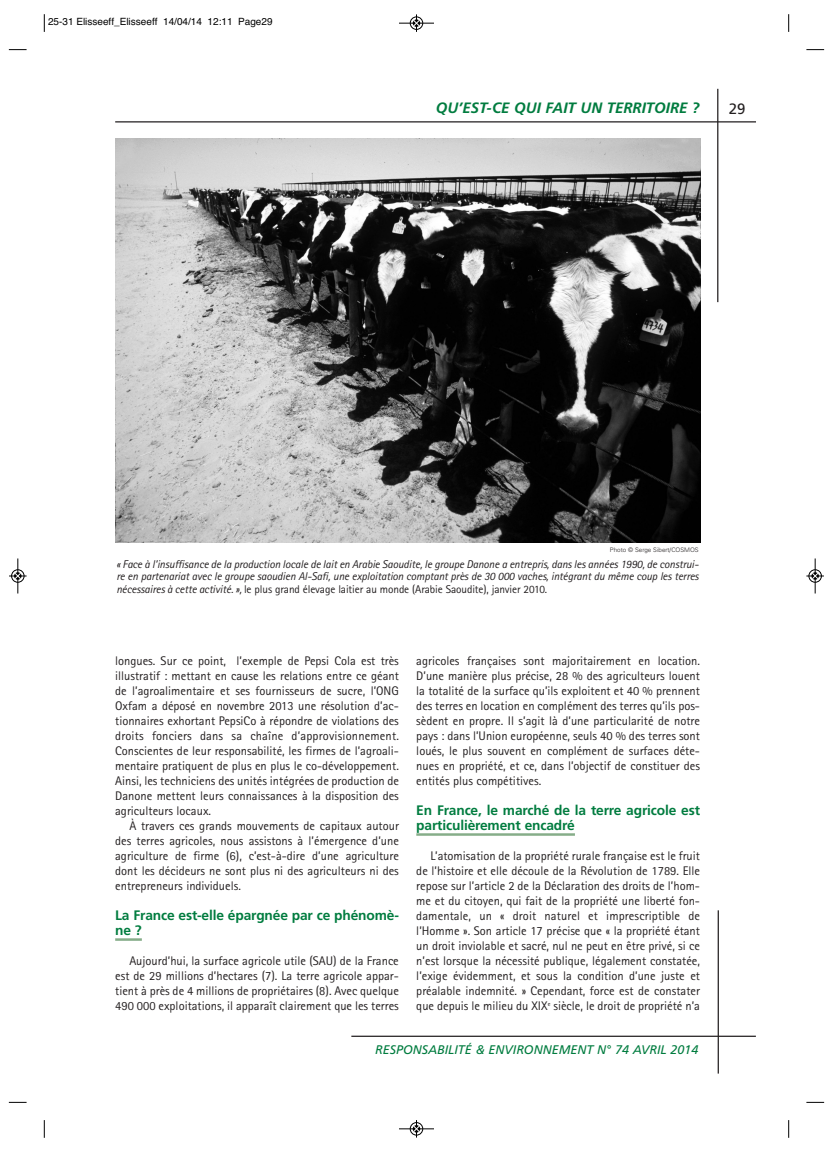
<style>
.page{position:relative;width:833px;height:1152px;background:#fff}
.page>*{position:absolute;margin:0;border:0;box-sizing:border-box;transform-origin:0 0}
.t1{font:italic 700 15px "Frutiger";color:#017c3f}
.t2{font:15px "Frutiger";color:#231f20}
.t3{font:700 13.75px/15px "Frutiger";letter-spacing:-.01em;color:#017c3f}
.t4{font:12.5px/15px "Rotis Sans Serif";color:#231f20;text-align:justify}
.t5{font:italic 12.5px "Frutiger";color:#017c3f}
.t6{font:italic 11.25px/12.5px "Rotis Sans Serif";letter-spacing:-.01em;color:#231f20;text-align:justify}
.t7{font:10px "Helvetica";color:#000}
.t8{font:300 6.25px "Univers";color:#231f20}
.s1{font-style:normal}
</style>
<div class="page">
<hr style="left:115px;top:938px;width:27px;height:2px;background:#86ad89">
<hr style="left:416px;top:833px;width:159px;height:2px;background:#86ad89">
<hr style="left:115px;top:121px;width:641px;height:1px;background:#231f20">
<hr style="left:717px;top:89px;width:1px;height:213px;background:#231f20">
<hr style="left:351px;top:1035px;width:405px;height:2px;background:#231f20">
<hr style="left:717px;top:910px;width:2px;height:163px;background:#231f20">
<img style="left:115px;top:138px;width:585px;height:404px">
<svg style="left:44px;top:14px;width:1px;height:18px"></svg>
<svg style="left:9px;top:49px;width:18px;height:1px"></svg>
<svg style="left:788px;top:14px;width:1px;height:18px"></svg>
<svg style="left:806px;top:49px;width:18px;height:1px"></svg>
<svg style="left:44px;top:1120px;width:1px;height:17px"></svg>
<svg style="left:9px;top:1102px;width:18px;height:1px"></svg>
<svg style="left:788px;top:1120px;width:1px;height:17px"></svg>
<svg style="left:806px;top:1102px;width:18px;height:1px"></svg>
<div style="left:410px;top:16px;width:13px;height:14px;border:1px solid #fff;border-radius:50%"></div>
<hr style="left:399px;top:23px;width:35px;height:1px;background:#000">
<div style="left:410px;top:17px;width:13px;height:13px;border:1px solid #000;border-radius:50%"></div>
<svg style="left:413px;top:14px;width:7px;height:18px"></svg>
<hr style="left:399px;top:1128px;width:35px;height:1px;background:#000">
<div style="left:410px;top:1122px;width:13px;height:13px;border:1px solid #000;border-radius:50%"></div>
<svg style="left:413px;top:1120px;width:7px;height:17px"></svg>
<hr style="left:18px;top:558px;width:1px;height:35px;background:#000">
<div style="left:11px;top:569px;width:13px;height:13px;border:1px solid #000;border-radius:50%"></div>
<svg style="left:9px;top:573px;width:18px;height:6px"></svg>
<div style="left:808px;top:569px;width:14px;height:13px;border:1px solid #fff;border-radius:50%"></div>
<hr style="left:815px;top:558px;width:1px;height:35px;background:#000">
<div style="left:808px;top:569px;width:13px;height:13px;border:1px solid #000;border-radius:50%"></div>
<svg style="left:806px;top:573px;width:18px;height:6px"></svg>
<p class="t7" style="left:48px;top:18px;width:226px">25-31 Elisseeff_Elisseeff 14/04/14 12:11 Page29</p>
<p class="t1" style="left:436px;top:102px;width:265px">QU’EST-CE QUI FAIT UN TERRITOIRE ?</p>
<p class="t2" style="left:728px;top:103px;width:18px">29</p>
<p class="t8" style="left:610px;top:547px;width:90px">Photo © Serge Sibert/COSMOS</p>
<p class="t6" style="left:116px;top:559px;width:584px">« Face à l’insuffisance de la production locale de lait en Arabie Saoudite, le groupe Danone a entrepris, dans les années 1990, de construi&shy;re en partenariat avec le groupe saoudien Al-Safi, une exploitation comptant près de 30 000 vaches, intégrant du même coup les terres nécessaires à cette activité. », <span class="s1">le plus grand élevage laitier au monde (Arabie Saoudite), janvier 2010.</span></p>
<p class="t4" style="left:115px;top:654px;width:285px">longues. Sur ce point, l’exemple de Pepsi Cola est très illustratif : mettant en cause les relations entre ce géant de l’agroalimentaire et ses fournisseurs de sucre, l’ONG Oxfam a déposé en novembre 2013 une résolution d’ac&shy;tionnaires exhortant PepsiCo à répondre de violations des droits fonciers dans sa chaîne d’approvisionnement.<br>Conscientes de leur responsabilité, les firmes de l’agroali&shy;mentaire pratiquent de plus en plus le co-développement.<br>Ainsi, les techniciens des unités intégrées de production de Danone mettent leurs connaissances à la disposition des agriculteurs locaux.</p>
<p class="t4" style="left:115px;top:819px;width:285px;text-indent:14px">À travers ces grands mouvements de capitaux autour des terres agricoles, nous assistons à l’émergence d’une agriculture de firme (6), c’est-à-dire d’une agriculture dont les décideurs ne sont plus ni des agriculteurs ni des entrepreneurs individuels.</p>
<p class="t3" style="left:115px;top:908px;width:285px">La France est-elle épargnée par ce phénomè&shy;ne ?</p>
<p class="t4" style="left:115px;top:954px;width:285px;text-indent:14px">Aujourd’hui, la surface agricole utile (SAU) de la France est de 29 millions d’hectares (7). La terre agricole appar&shy;tient à près de 4 millions de propriétaires (8). Avec quelque 490 000 exploitations, il apparaît clairement que les terres</p>
<p class="t4" style="left:416px;top:654px;width:285px">agricoles françaises sont majoritairement en location.<br>D’une manière plus précise, 28 % des agriculteurs louent la totalité de la surface qu’ils exploitent et 40 % prennent des terres en location en complément des terres qu’ils pos&shy;sèdent en propre. Il s’agit là d’une particularité de notre pays : dans l’Union européenne, seuls 40 % des terres sont loués, le plus souvent en complément de surfaces déte&shy;nues en propriété, et ce, dans l’objectif de constituer des entités plus compétitives.</p>
<p class="t3" style="left:416px;top:803px;width:285px">En France, le marché de la terre agricole est particulièrement encadré</p>
<p class="t4" style="left:416px;top:849px;width:285px;text-indent:14px">L’atomisation de la propriété rurale française est le fruit de l’histoire et elle découle de la Révolution de 1789. Elle repose sur l’article 2 de la Déclaration des droits de l’hom&shy;me et du citoyen, qui fait de la propriété une liberté fon&shy;damentale, un « droit naturel et imprescriptible de l’Homme ». Son article 17 précise que « la propriété étant un droit inviolable et sacré, nul ne peut en être privé, si ce n’est lorsque la nécessité publique, légalement constatée, l’exige évidemment, et sous la condition d’une juste et préalable indemnité. » Cependant, force est de constater que depuis le milieu du XIX<sup>e</sup> siècle, le droit de propriété n’a</p>
<p class="t5" style="left:375px;top:1044px;width:325px">RESPONSABILITÉ &amp; ENVIRONNEMENT N° 74 AVRIL 2014</p>
</div>
